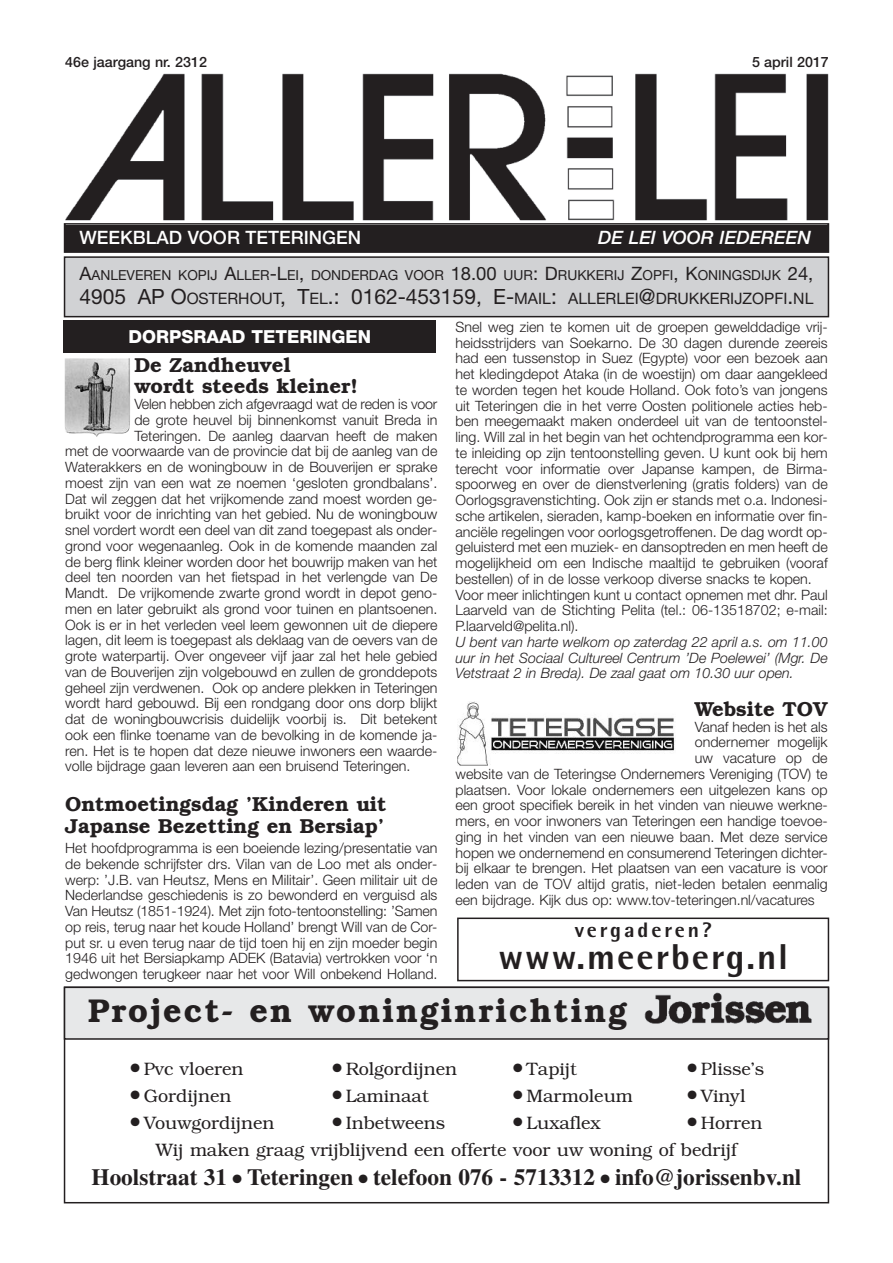
<style>
.page{position:relative;width:893px;height:1263px;background:#fff}
.page>*{position:absolute;margin:0;border:0;box-sizing:border-box;transform-origin:0 0}
.t1{font:800 36px "AT Rotis Semi Sans";letter-spacing:.055em;color:#231f20}
.t2{font:600 33px "Bookman";letter-spacing:.065em;color:#231f20}
.t3{font:700 23.25px "Times";color:#231f20}
.t4{font:800 21px "AT Rotis Semi Sans";letter-spacing:.14em;color:#231f20}
.t5{font:600 20.25px/21.8px "Bookman";color:#231f20}
.t6{font:500 18.45px "Helvetica Neue";color:#fff}
.t7{font:italic 500 18.45px "Helvetica Neue";color:#fff}
.t8{font:300 18px/27.8px "Bookman";color:#231f20}
.t9{font:800 18px "Helvetica Neue";color:#fff}
.t10{font:15.75px "Helvetica Neue";color:#231f20}
.t11{font:300 14.25px/15.8px "Helvetica Neue";color:#231f20;text-align:justify}
.t12{font:italic 300 14.25px/15.8px "Helvetica Neue";color:#231f20;text-align:justify}
.t13{font:500 14.25px "Helvetica Neue";color:#231f20}
.t14{font:13.8px "Helvetica Neue";color:#231f20}
.s1{font-size:18.45px}
.s2{font-size:21px}
</style>
<div class="page">
<img style="left:65px;top:74px;width:764px;height:147px">
<div style="left:65px;top:225px;width:763px;height:26px;background:#231f20"></div>
<div style="left:64px;top:223px;width:765px;height:30px;border:2px solid #231f20"></div>
<img style="left:65px;top:358px;width:65px;height:79px">
<div style="left:64px;top:320px;width:372px;height:32px;background:#231f20"></div>
<div style="left:65px;top:257px;width:763px;height:60px;background:#d1d2d4"></div>
<div style="left:64px;top:256px;width:765px;height:61px;border:2px solid #231f20"></div>
<img style="left:457px;top:702px;width:218px;height:64px">
<div style="left:65px;top:987px;width:763px;height:52px;background:#e7e8e9"></div>
<div style="left:64px;top:986px;width:765px;height:54px;border:2px solid #231f20"></div>
<img style="left:644px;top:992px;width:168px;height:32px">
<div style="left:457px;top:917px;width:372px;height:64px;border:2px solid #231f20"></div>
<p class="t13" style="left:65px;top:57px;width:143px">46e jaargang nr. 2312</p>
<p class="t13" style="left:752px;top:57px;width:78px">5 april 2017</p>
<p class="t6" style="left:80px;top:231px;width:283px">WEEKBLAD VOOR TETERINGEN</p>
<p class="t7" style="left:598px;top:231px;width:214px">DE LEI VOOR IEDEREEN</p>
<p class="t14" style="left:80px;top:270px;width:735px"><span class="s1">A</span>ANLEVEREN KOPIJ <span class="s1">A</span>LLER<span class="s1">-L</span>EI<span class="s1">,</span> DONDERDAG VOOR <span class="s1">18.00</span> UUR<span class="s1">: D</span>RUKKERIJ <span class="s1">Z</span>OPFI<span class="s1">, K</span>ONINGSDIJK <span class="s1">24,</span></p>
<p class="t10" style="left:80px;top:293px;width:735px"><span class="s2">4905 AP O</span>OSTERHOUT<span class="s2">, T</span>EL<span class="s2">.: 0162-453159, E-</span>MAIL<span class="s2">:</span> ALLERLEI<span class="s2">@</span>DRUKKERIJZOPFI<span class="s2">.</span>NL</p>
<p class="t9" style="left:128px;top:331px;width:244px">DORPSRAAD TETERINGEN</p>
<h3 class="t5" style="left:134px;top:354px;width:225px">De Zandheuvel<br>wordt steeds kleiner!</h3>
<p class="t11" style="left:134px;top:397px;width:305px">Velen hebben zich afgevraagd wat de reden is voor</p>
<p class="t11" style="left:134px;top:413px;width:305px">de grote heuvel bij binnenkomst vanuit Breda in</p>
<p class="t11" style="left:134px;top:429px;width:305px">Teteringen. De aanleg daarvan heeft de maken</p>
<p class="t11" style="left:65px;top:445px;width:374px">met de voorwaarde van de provincie dat bij de aanleg van de</p>
<p class="t11" style="left:65px;top:460px;width:374px">Waterakkers en de woningbouw in de Bouverijen er sprake</p>
<p class="t11" style="left:65px;top:476px;width:374px">moest zijn van een wat ze noemen ‘gesloten grondbalans’.</p>
<p class="t11" style="left:65px;top:492px;width:374px">Dat wil zeggen dat het vrijkomende zand moest worden ge-</p>
<p class="t11" style="left:65px;top:508px;width:374px">bruikt voor de inrichting van het gebied. Nu de woningbouw</p>
<p class="t11" style="left:65px;top:523px;width:374px">snel vordert wordt een deel van dit zand toegepast als onder-</p>
<p class="t11" style="left:65px;top:539px;width:374px">grond voor wegenaanleg. Ook in de komende maanden zal</p>
<p class="t11" style="left:65px;top:555px;width:374px">de berg flink kleiner worden door het bouwrijp maken van het</p>
<p class="t11" style="left:65px;top:571px;width:374px">deel ten noorden van het fietspad in het verlengde van De</p>
<p class="t11" style="left:65px;top:586px;width:374px">Mandt. De vrijkomende zwarte grond wordt in depot geno-</p>
<p class="t11" style="left:65px;top:602px;width:374px">men en later gebruikt als grond voor tuinen en plantsoenen.</p>
<p class="t11" style="left:65px;top:618px;width:374px">Ook is er in het verleden veel leem gewonnen uit de diepere</p>
<p class="t11" style="left:65px;top:634px;width:374px">lagen, dit leem is toegepast als deklaag van de oevers van de</p>
<p class="t11" style="left:65px;top:649px;width:374px">grote waterpartij. Over ongeveer vijf jaar zal het hele gebied</p>
<p class="t11" style="left:65px;top:665px;width:374px">van de Bouverijen zijn volgebouwd en zullen de gronddepots</p>
<p class="t11" style="left:65px;top:681px;width:374px">geheel zijn verdwenen. Ook op andere plekken in Teteringen</p>
<p class="t11" style="left:65px;top:697px;width:374px">wordt hard gebouwd. Bij een rondgang door ons dorp blijkt</p>
<p class="t11" style="left:65px;top:712px;width:374px">dat de woningbouwcrisis duidelijk voorbij is. Dit betekent</p>
<p class="t11" style="left:65px;top:728px;width:374px">ook een flinke toename van de bevolking in de komende ja-</p>
<p class="t11" style="left:65px;top:744px;width:374px">ren. Het is te hopen dat deze nieuwe inwoners een waarde-</p>
<p class="t11" style="left:65px;top:760px;width:347px">volle bijdrage gaan leveren aan een bruisend Teteringen.</p>
<h3 class="t5" style="left:65px;top:793px;width:323px">Ontmoetingsdag ’Kinderen uit<br>Japanse Bezetting en Bersiap’</h3>
<p class="t11" style="left:65px;top:841px;width:374px">Het hoofdprogramma is een boeiende lezing/presentatie van de bekende schrijfster drs. Vilan van de Loo met als onder&shy;werp: ’J.B. van Heutsz, Mens en Militair’. Geen militair uit de Nederlandse geschiedenis is zo bewonderd en verguisd als Van Heutsz (1851-1924). Met zijn foto-tentoonstelling: ’Samen op reis, terug naar het koude Holland’ brengt Will van de Cor&shy;put sr. u even terug naar de tijd toen hij en zijn moeder begin 1946 uit het Bersiapkamp ADEK (Batavia) vertrokken voor ‘n gedwongen terugkeer naar het voor Will onbekend Holland.</p>
<p class="t11" style="left:455px;top:320px;width:374px;text-align:left">Snel weg zien te komen uit de groepen gewelddadige vrij&shy;heidsstrijders van Soekarno. De 30 dagen durende zeereis had een tussenstop in Suez (Egypte) voor een bezoek aan het kledingdepot Ataka (in de woestijn) om daar aangekleed te worden tegen het koude Holland. Ook foto’s van jongens uit Teteringen die in het verre Oosten politionele acties heb&shy;ben meegemaakt maken onderdeel uit van de tentoonstel&shy;ling. Will zal in het begin van het ochtendprogramma een kor&shy;te inleiding op zijn tentoonstelling geven. U kunt ook bij hem terecht voor informatie over Japanse kampen, de Birma&shy;spoorweg en over de dienstverlening (gratis folders) van de Oorlogsgravenstichting. Ook zijn er stands met o.a. Indonesi&shy;sche artikelen, sieraden, kamp-boeken en informatie over fin&shy;anciële regelingen voor oorlogsgetroffenen. De dag wordt op&shy;geluisterd met een muziek- en dansoptreden en men heeft de mogelijkheid om een Indische maaltijd te gebruiken (vooraf bestellen) of in de losse verkoop diverse snacks te kopen.<br>Voor meer inlichtingen kunt u contact opnemen met dhr. Paul Laarveld van de Stichting Pelita (tel.: 06-13518702; e-mail:<br>P.laarveld@pelita.nl).</p>
<p class="t12" style="left:455px;top:635px;width:374px">U bent van harte welkom op zaterdag 22 april a.s. om 11.00 uur in het Sociaal Cultureel Centrum ’De Poelewei’ (Mgr. De Vetstraat 2 in Breda). De zaal gaat om 10.30 uur open.</p>
<h3 class="t5" style="left:695px;top:698px;width:134px">Website TOV</h3>
<p class="t11" style="left:695px;top:720px;width:134px">Vanaf heden is het als</p>
<p class="t11" style="left:695px;top:736px;width:134px">ondernemer mogelijk</p>
<p class="t11" style="left:695px;top:751px;width:134px">uw vacature op de</p>
<p class="t11" style="left:455px;top:767px;width:374px">website van de Teteringse Ondernemers Vereniging (TOV) te</p>
<p class="t11" style="left:455px;top:783px;width:374px">plaatsen. Voor lokale ondernemers een uitgelezen kans op</p>
<p class="t11" style="left:455px;top:799px;width:374px">een groot specifiek bereik in het vinden van nieuwe werkne-</p>
<p class="t11" style="left:455px;top:814px;width:374px">mers, en voor inwoners van Teteringen een handige toevoe-</p>
<p class="t11" style="left:455px;top:830px;width:374px">ging in het vinden van een nieuwe baan. Met deze service</p>
<p class="t11" style="left:455px;top:846px;width:374px">hopen we ondernemend en consumerend Teteringen dichter-</p>
<p class="t11" style="left:455px;top:862px;width:374px">bij elkaar te brengen. Het plaatsen van een vacature is voor</p>
<p class="t11" style="left:455px;top:877px;width:374px">leden van de TOV altijd gratis, niet-leden betalen eenmalig</p>
<p class="t11" style="left:455px;top:893px;width:361px">een bijdrage. Kijk dus op: www.tov-teteringen.nl/vacatures</p>
<h3 class="t4" style="left:575px;top:922px;width:138px">vergaderen?</h3>
<h1 class="t1" style="left:498px;top:944px;width:291px">www.meerberg.nl</h1>
<h2 class="t2" style="left:88px;top:991px;width:541px">Project- en woninginrichting</h2>
<p class="t8" style="left:131px;top:1054px;width:114px">● Pvc vloeren</p>
<p class="t8" style="left:333px;top:1054px;width:126px">● Rolgordijnen</p>
<p class="t8" style="left:513px;top:1054px;width:65px">● Tapijt</p>
<p class="t8" style="left:688px;top:1054px;width:78px">● Plisse’s</p>
<p class="t8" style="left:131px;top:1081px;width:102px">● Gordijnen</p>
<p class="t8" style="left:333px;top:1081px;width:98px">● Laminaat</p>
<p class="t8" style="left:513px;top:1081px;width:121px">● Marmoleum</p>
<p class="t8" style="left:688px;top:1081px;width:59px">● Vinyl</p>
<p class="t8" style="left:131px;top:1108px;width:145px">● Vouwgordijnen</p>
<p class="t8" style="left:333px;top:1108px;width:114px">● Inbetweens</p>
<p class="t8" style="left:513px;top:1108px;width:89px">● Luxaflex</p>
<p class="t8" style="left:156px;top:1108px;width:608px;text-indent:532px">● Horren<br>Wij maken graag vrijblijvend een offerte voor uw woning of bedrijf</p>
<h3 class="t3" style="left:92px;top:1169px;width:711px">Hoolstraat 31 ● Teteringen ● telefoon 076 - 5713312 ● info@jorissenbv.nl</h3>
</div>
